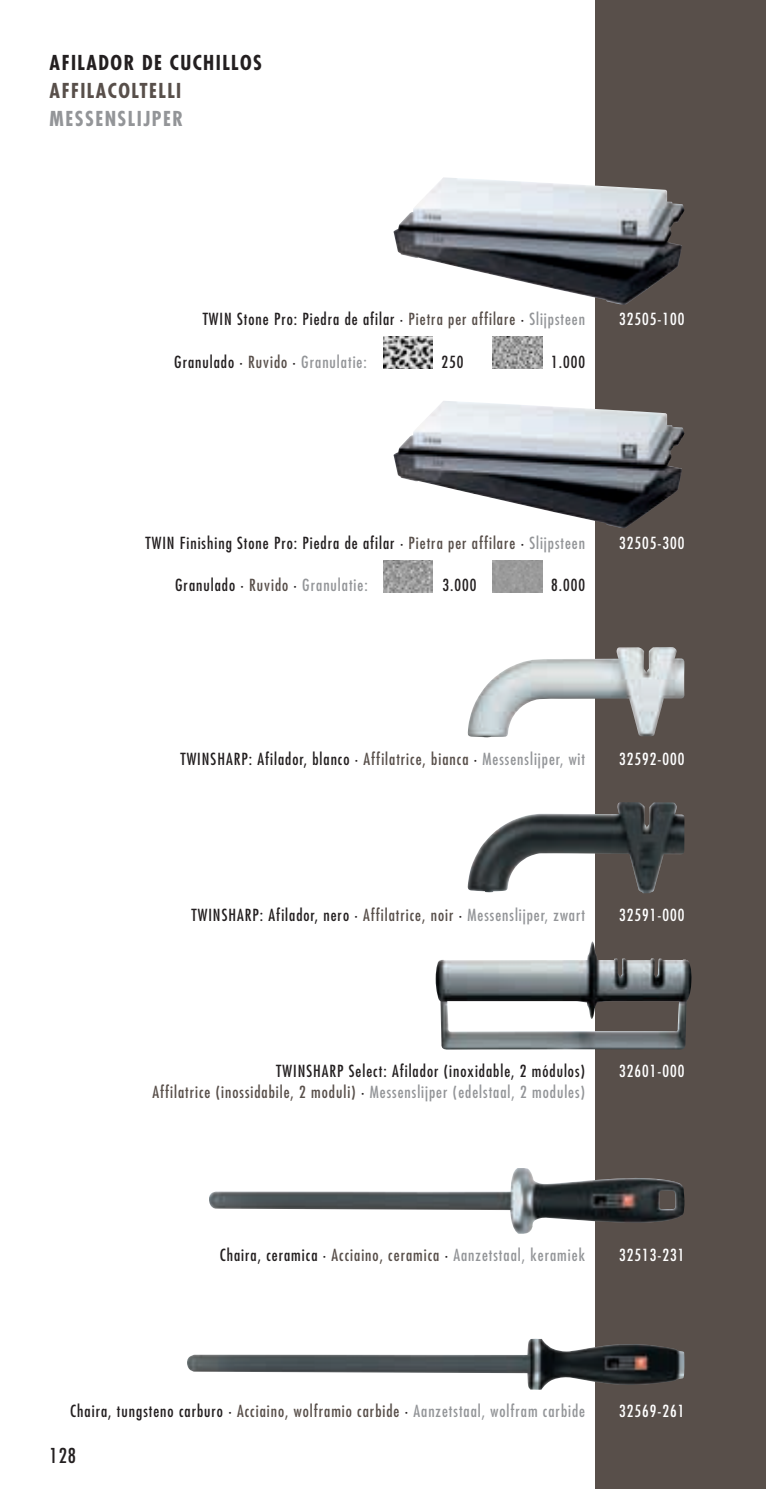
<style>
.page{position:relative;width:766px;height:1489px;background:#fff}
.page>*{position:absolute;margin:0;border:0;box-sizing:border-box;transform-origin:0 0}
.t1{font:700 condensed 20px "Futura";letter-spacing:.075em;color:#231f20}
.t2{font:700 condensed 20px "Futura";letter-spacing:.075em;color:#584f4a}
.t3{font:700 condensed 20px "Futura";letter-spacing:.075em;color:#939598}
.t4{font:condensed 20px "Futura";color:#231f20}
.t5{font:condensed 16.25px/21.2px "Futura";letter-spacing:.06em;color:#231f20;text-align:right}
.t6{font:condensed 16.25px "Futura";letter-spacing:.06em;color:#939598}
.t7{font:condensed 16.25px "Futura";letter-spacing:.06em;color:#fff}
.s1{color:#584f4a}
.s2{color:#939598}
.s3{color:#231f20}
</style>
<div class="page">
<div style="left:595px;top:0;width:170px;height:1488px;background:#584f4a"></div>
<img style="left:393px;top:177px;width:291px;height:128px">
<img style="left:393px;top:401px;width:291px;height:127px">
<img style="left:467px;top:647px;width:217px;height:90px">
<img style="left:467px;top:802px;width:217px;height:91px">
<img style="left:435px;top:941px;width:256px;height:108px">
<img style="left:209px;top:1168px;width:475px;height:65px">
<img style="left:187px;top:1338px;width:497px;height:51px">
<img style="left:493px;top:337px;width:49px;height:32px">
<div style="left:493px;top:560px;width:49px;height:32px;background:#9a9a9a"></div>
<img style="left:383px;top:560px;width:49px;height:32px">
<img style="left:383px;top:337px;width:49px;height:32px">
<p class="t1" style="left:50px;top:54px;width:214px">AFILADOR DE CUCHILLOS</p>
<p class="t2" style="left:50px;top:82px;width:133px">AFFILACOLTELLI</p>
<p class="t3" style="left:50px;top:110px;width:135px">MESSENSLIJPER</p>
<p class="t5" style="left:203px;top:310px;width:384px">TWIN Stone Pro: Piedra de afilar · <span class="s1">Pietra per affilare</span> · <span class="s2">Slijpsteen</span></p>
<p class="t5" style="left:174px;top:352px;width:194px">Granulado · <span class="s1">Ruvido</span> · <span class="s2">Granulatie:</span></p>
<p class="t5" style="left:441px;top:352px;width:24px">250</p>
<p class="t5" style="left:551px;top:352px;width:36px">1.000</p>
<p class="t7" style="left:619px;top:312px;width:67px">32505-100</p>
<p class="t5" style="left:145px;top:533px;width:441px">TWIN Finishing Stone Pro: Piedra de afilar · <span class="s1">Pietra per affilare</span> · <span class="s2">Slijpsteen</span></p>
<p class="t5" style="left:175px;top:576px;width:194px">Granulado · <span class="s1">Ruvido</span> · <span class="s2">Granulatie:</span></p>
<p class="t5" style="left:442px;top:576px;width:36px">3.000</p>
<p class="t5" style="left:551px;top:576px;width:36px">8.000</p>
<p class="t7" style="left:619px;top:535px;width:67px">32505-300</p>
<p class="t5" style="left:180px;top:749px;width:406px">TWINSHARP: Afilador, blanco · <span class="s1">Affilatrice, bianca</span> · <span class="s2">Messenslijper, wit</span></p>
<p class="t7" style="left:619px;top:751px;width:67px">32592-000</p>
<p class="t5" style="left:191px;top:905px;width:395px">TWINSHARP: Afilador, nero · <span class="s1">Affilatrice, noir</span> · <span class="s2">Messenslijper, zwart</span></p>
<p class="t7" style="left:619px;top:907px;width:67px">32591-000</p>
<p class="t5" style="left:152px;top:1061px;width:434px">TWINSHARP Select: Afilador (inoxidable, 2 módulos)<br><span class="s1">Affilatrice (inossidabile, 2 moduli)</span> · <span class="s2">Messenslijper (edelstaal, 2 modules)</span></p>
<p class="t7" style="left:619px;top:1063px;width:67px">32601-000</p>
<p class="t6" style="left:220px;top:1247px;width:366px"><span class="s3">Chaira, ceramica ·</span> <span class="s1">Acciaino, ceramica</span> <span class="s3">·</span> Aanzetstaal, keramiek</p>
<p class="t7" style="left:619px;top:1247px;width:67px">32513-231</p>
<p class="t6" style="left:70px;top:1403px;width:516px"><span class="s3">Chaira, tungsteno carburo ·</span> <span class="s1">Acciaino, wolframio carbide</span> <span class="s3">·</span> Aanzetstaal, wolfram carbide</p>
<p class="t4" style="left:50px;top:1446px;width:28px">128</p>
<p class="t7" style="left:619px;top:1403px;width:67px">32569-261</p>
</div>
